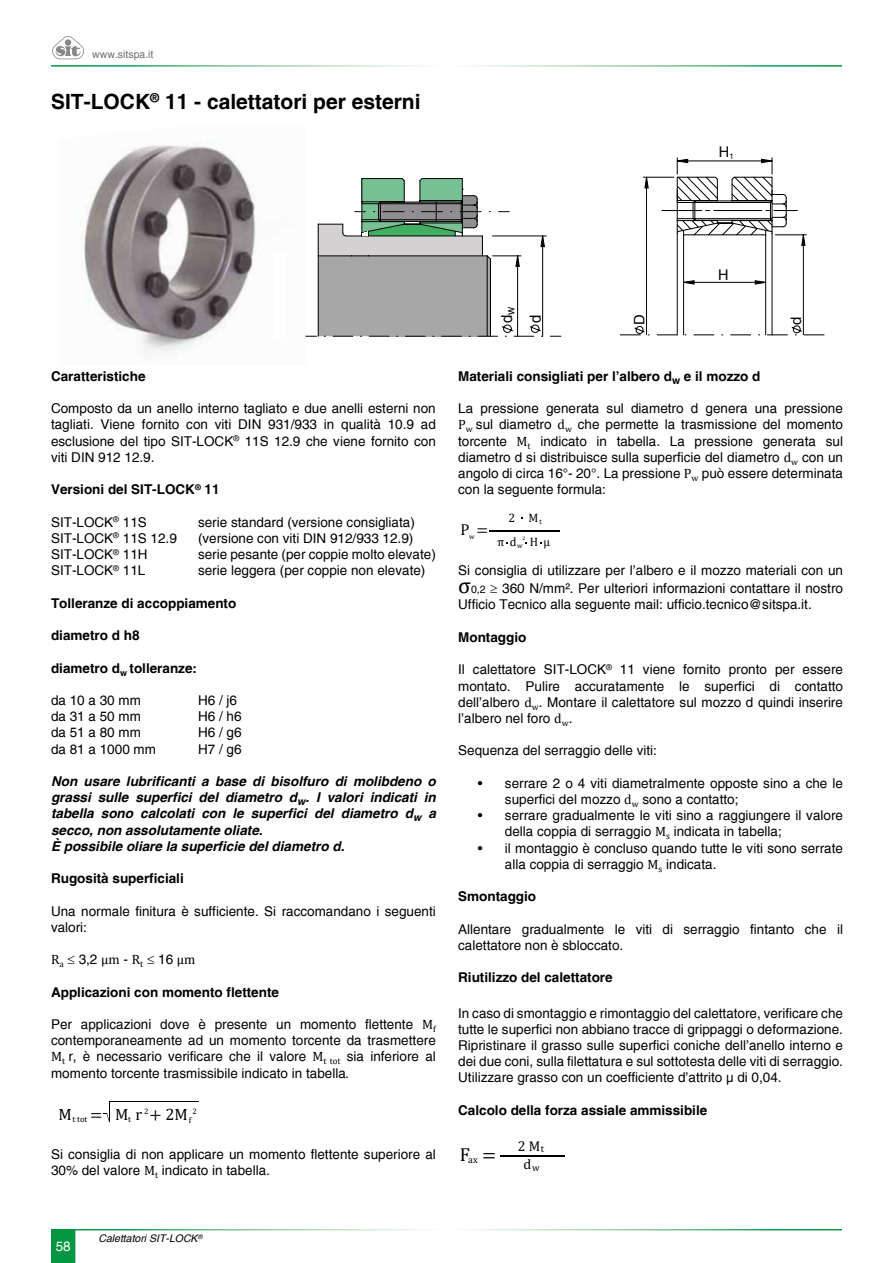
<style>
.page{position:relative;width:893px;height:1263px;background:#fff}
.page>*{position:absolute;margin:0;border:0;box-sizing:border-box;transform-origin:0 0}
.t1{font:700 21px "Helvetica";color:#000}
.t2{font:18.9px "Cambria Math";color:#000}
.t3{font:16.35px "Cambria Math";color:#000}
.t4{font:15.75px "Cambria Math";color:#000}
.t5{font:15.3px/28.7px "Helvetica";color:#000;scale:.96 1}
.t6{font:14.85px "Helvetica";color:#000}
.t7{font:14.55px "Helvetica";color:#000}
.t8{font:14.1px "Cambria Math";color:#000}
.t9{font:13.5px/16.2px "Helvetica";color:#000}
.t10{font:700 13.5px "Helvetica";color:#000}
.t11{font:italic 700 13.5px/16.2px "Helvetica";color:#000}
.t12{font:13.5px "Cambria";color:#000}
.t13{font:13.5px "Helvetica";color:#fff}
.t14{font:12.15px/24.5px "Cambria Math";color:#000;text-align:center}
.t15{font:11.85px "Helvetica";color:#000;scale:.96 1}
.t16{font:italic 10.5px "Helvetica";color:#000}
.t17{font:10.5px "Helvetica";color:#706f6f}
.t18{font:9.75px "Cambria Math";color:#000}
.t19{font:8.55px "Cambria Math";color:#000}
.t20{font:7.8px "Cambria Math";color:#000}
.t21{font:7.2px "Cambria Math";color:#000}
.t22{font:4.95px "Cambria Math";color:#000}
.s1{font-family:"Helvetica"}
.s2{font-family:"Cambria"}
.s3{font-family:"Cambria";font-size:22.5px}
.s4{font-size:10.5px}
.s5{font-size:9.75px}
</style>
<div class="page">
<svg style="left:52px;top:36px;width:32px;height:23px"></svg>
<svg style="left:51px;top:1229px;width:24px;height:34px"></svg>
<img style="left:82px;top:145px;width:224px;height:207px">
<div style="left:274px;top:253px;width:11px;height:85px;background:#fff"></div>
<svg style="left:306px;top:178px;width:255px;height:159px"></svg>
<svg style="left:620px;top:158px;width:205px;height:178px"></svg>
<svg style="left:103px;top:1101px;width:7px;height:21px"></svg>
<hr style="left:110px;top:1101px;width:89px;height:1px;background:#000">
<hr style="left:489px;top:530px;width:70px;height:1px;background:#000">
<hr style="left:500px;top:1155px;width:64px;height:1px;background:#000">
<p class="t17" style="left:92px;top:48px;width:63px">www.sitspa.it</p>
<h1 class="t1" style="left:51px;top:89px;width:371px">SIT-LOCK<sup>®</sup> 11 - calettatori per esterni</h1>
<p class="t6" style="left:719px;top:143px;width:16px">H<sub>1</sub></p>
<p class="t10" style="left:51px;top:368px;width:96px">Caratteristiche</p>
<p class="t9" style="left:51px;top:400px;width:386px;text-align:justify">Composto da un anello interno tagliato e due anelli esterni non tagliati. Viene fornito con viti DIN 931/933 in qualità 10.9 ad esclusione del tipo SIT-LOCK<sup>®</sup> 11S 12.9 che viene fornito con viti DIN 912 12.9.</p>
<p class="t10" style="left:51px;top:481px;width:170px">Versioni del SIT-LOCK<sup>®</sup> 11</p>
<p class="t9" style="left:51px;top:514px;width:97px">SIT-LOCK<sup>®</sup> 11S</p>
<p class="t9" style="left:198px;top:514px;width:218px">serie standard (versione consigliata)</p>
<p class="t9" style="left:51px;top:530px;width:127px">SIT-LOCK<sup>®</sup> 11S 12.9</p>
<p class="t9" style="left:198px;top:530px;width:217px">(versione con viti DIN 912/933 12.9)</p>
<p class="t9" style="left:51px;top:546px;width:98px">SIT-LOCK<sup>®</sup> 11H</p>
<p class="t9" style="left:198px;top:546px;width:239px">serie pesante (per coppie molto elevate)</p>
<p class="t9" style="left:51px;top:562px;width:96px">SIT-LOCK<sup>®</sup> 11L</p>
<p class="t9" style="left:198px;top:562px;width:229px">serie leggera (per coppie non elevate)</p>
<p class="t10" style="left:51px;top:595px;width:187px">Tolleranze di accoppiamento</p>
<p class="t10" style="left:51px;top:627px;width:90px">diametro d h8</p>
<p class="t10" style="left:51px;top:659px;width:148px">diametro d<sub>w</sub> tolleranze:</p>
<p class="t9" style="left:51px;top:692px;width:92px">da 10 a 30 mm</p>
<p class="t9" style="left:198px;top:692px;width:41px">H6 / j6</p>
<p class="t9" style="left:51px;top:708px;width:92px">da 31 a 50 mm</p>
<p class="t9" style="left:198px;top:708px;width:45px">H6 / h6</p>
<p class="t9" style="left:51px;top:724px;width:92px">da 51 a 80 mm</p>
<p class="t9" style="left:198px;top:724px;width:45px">H6 / g6</p>
<p class="t9" style="left:51px;top:741px;width:107px">da 81 a 1000 mm</p>
<p class="t9" style="left:198px;top:741px;width:45px">H7 / g6</p>
<p class="t11" style="left:51px;top:773px;width:386px">Non usare lubrificanti a base di bisolfuro di molibdeno o grassi sulle superfici del diametro d<sub>w</sub>. I valori indicati in tabella sono calcolati con le superfici del diametro d<sub>w</sub> a secco, non assolutamente oliate.<br>È possibile oliare la superficie del diametro d.</p>
<p class="t10" style="left:51px;top:870px;width:134px">Rugosità superficiali</p>
<p class="t9" style="left:51px;top:903px;width:386px">Una normale finitura è sufficiente. Si raccomandano i seguenti valori:</p>
<p class="t12" style="left:51px;top:951px;width:146px">R<sub>a</sub> ≤ <span class="s1">3,2</span> µm <span class="s1">-</span> R<sub>t</sub> ≤ <span class="s1">16</span> µm</p>
<p class="t10" style="left:51px;top:983px;width:230px">Applicazioni con momento flettente</p>
<p class="t9" style="left:51px;top:1016px;width:386px;text-align:justify">Per applicazioni dove è presente un momento flettente <span class="s2">M</span><sub>f </sub>contemporaneamente ad un momento torcente da trasmettere <span class="s2">M</span><sub>t</sub> r, è necessario verificare che il valore <span class="s2">M</span><sub>t</sub> <sub>tot</sub> sia inferiore al momento torcente trasmissibile indicato in tabella<span class="s2">.</span></p>
<p class="t20" style="left:193px;top:1106px;width:6px">2</p>
<p class="t20" style="left:144px;top:1107px;width:6px">2</p>
<p class="t3" style="left:59px;top:1104px;width:131px">M = M r + 2M</p>
<p class="t19" style="left:72px;top:1113px;width:16px">t tot</p>
<p class="t19" style="left:128px;top:1114px;width:4px">t</p>
<p class="t19" style="left:189px;top:1115px;width:4px">f</p>
<p class="t9" style="left:51px;top:1146px;width:386px">Si consiglia di non applicare un momento flettente superiore al<br>30% del valore <span class="s2">M</span><sub>t</sub> indicato in tabella.</p>
<p class="t15" style="left:503px;top:315px;width:10px;rotate:-90deg">w</p>
<p class="t5" style="left:492px;top:323px;width:10px;rotate:-90deg">d d</p>
<p class="t6" style="left:718px;top:267px;width:12px">H</p>
<p class="t7" style="left:631px;top:325px;width:12px;rotate:-90deg">D</p>
<p class="t7" style="left:788px;top:325px;width:10px;rotate:-90deg">d</p>
<p class="t10" style="left:458px;top:368px;width:304px">Materiali consigliati per l’albero d<sub>w</sub> e il mozzo d</p>
<p class="t9" style="left:458px;top:400px;width:386px;text-align:justify">La pressione generata sul diametro d genera una pressione <span class="s2">P</span><sub>w</sub> sul diametro <span class="s2">d</span><sub>w</sub> che permette la trasmissione del momento torcente <span class="s2">M</span><sub>t</sub> indicato in tabella. La pressione generata sul diametro d si distribuisce sulla superficie del diametro <span class="s2">d</span><sub>w</sub> con un angolo di circa 16°- 20°. La pressione <span class="s2">P</span><sub>w</sub> può essere determinata con la seguente formula:</p>
<p class="t4" style="left:460px;top:521px;width:29px">P =</p>
<p class="t14" style="left:497px;top:506px;width:55px">2 M<sub>t<br></sub>π d H µ</p>
<p class="t21" style="left:517px;top:542px;width:7px">w</p>
<p class="t21" style="left:469px;top:532px;width:7px">w</p>
<p class="t22" style="left:522px;top:536px;width:4px">2</p>
<p class="t9" style="left:458px;top:562px;width:386px;line-height:18px">Si consiglia di utilizzare per l’albero e il mozzo materiali con un <span class="s3">σ</span><span class="s4">0,2</span> ≥ 360 N/mm². Per ulteriori informazioni contattare il nostro</p>
<p class="t9" style="left:458px;top:597px;width:355px">Ufficio Tecnico alla seguente mail: ufficio.tecnico@sitspa.it.</p>
<p class="t10" style="left:458px;top:629px;width:70px">Montaggio</p>
<p class="t9" style="left:458px;top:661px;width:386px;text-align:justify">Il calettatore SIT-LOCK<sup>®</sup> 11 viene fornito pronto per essere montato. Pulire accuratamente le superfici di contatto dell’albero <span class="s2">d</span><sub>w</sub>. Montare il calettatore sul mozzo d quindi inserire l’albero nel foro <span class="s2">d</span><sub>w</sub>.</p>
<p class="t9" style="left:458px;top:742px;width:200px">Sequenza del serraggio delle viti:</p>
<p class="t9" style="left:505px;top:775px;width:339px;text-indent:-27px">• serrare 2 o 4 viti diametralmente opposte sino a che le superfici del mozzo <span class="s2">d</span><sub>w</sub> sono a contatto;</p>
<p class="t9" style="left:505px;top:807px;width:340px;text-indent:-27px">• serrare gradualmente le viti sino a raggiungere il valore della coppia di serraggio <span class="s2">M</span><sub>s</sub> indicata in tabella;</p>
<p class="t9" style="left:505px;top:840px;width:340px;text-indent:-27px">• il montaggio è concluso quando tutte le viti sono serrate alla coppia di serraggio <span class="s2">M</span><sub>s</sub> indicata.</p>
<p class="t10" style="left:458px;top:888px;width:80px">Smontaggio</p>
<p class="t9" style="left:458px;top:921px;width:386px">Allentare gradualmente le viti di serraggio fintanto che il calettatore non è sbloccato.</p>
<p class="t10" style="left:458px;top:969px;width:156px">Riutilizzo del calettatore</p>
<p class="t9" style="left:458px;top:1005px;width:386px;text-align:justify">In caso di smontaggio e rimontaggio del calettatore, verificare che tutte le superfici non abbiano tracce di grippaggi o deformazione.<br>Ripristinare il grasso sulle superfici coniche dell’anello interno e dei due coni, sulla filettatura e sul sottotesta delle viti di serraggio.<br>Utilizzare grasso con un coefficiente d’attrito µ di 0,04.</p>
<p class="t10" style="left:458px;top:1102px;width:251px">Calcolo della forza assiale ammissibile</p>
<h2 class="t2" style="left:460px;top:1143px;width:38px">F =</h2>
<p class="t18" style="left:468px;top:1154px;width:11px">ax</p>
<p class="t8" style="left:518px;top:1138px;width:28px">2 M<span class="s5">t</span></p>
<p class="t18" style="left:532px;top:1162px;width:9px">w</p>
<p class="t8" style="left:524px;top:1156px;width:9px">d</p>
<p class="t13" style="left:56px;top:1238px;width:17px">58</p>
<p class="t16" style="left:98px;top:1232px;width:105px">Calettatori SIT-LOCK<sup>®</sup></p>
</div>
